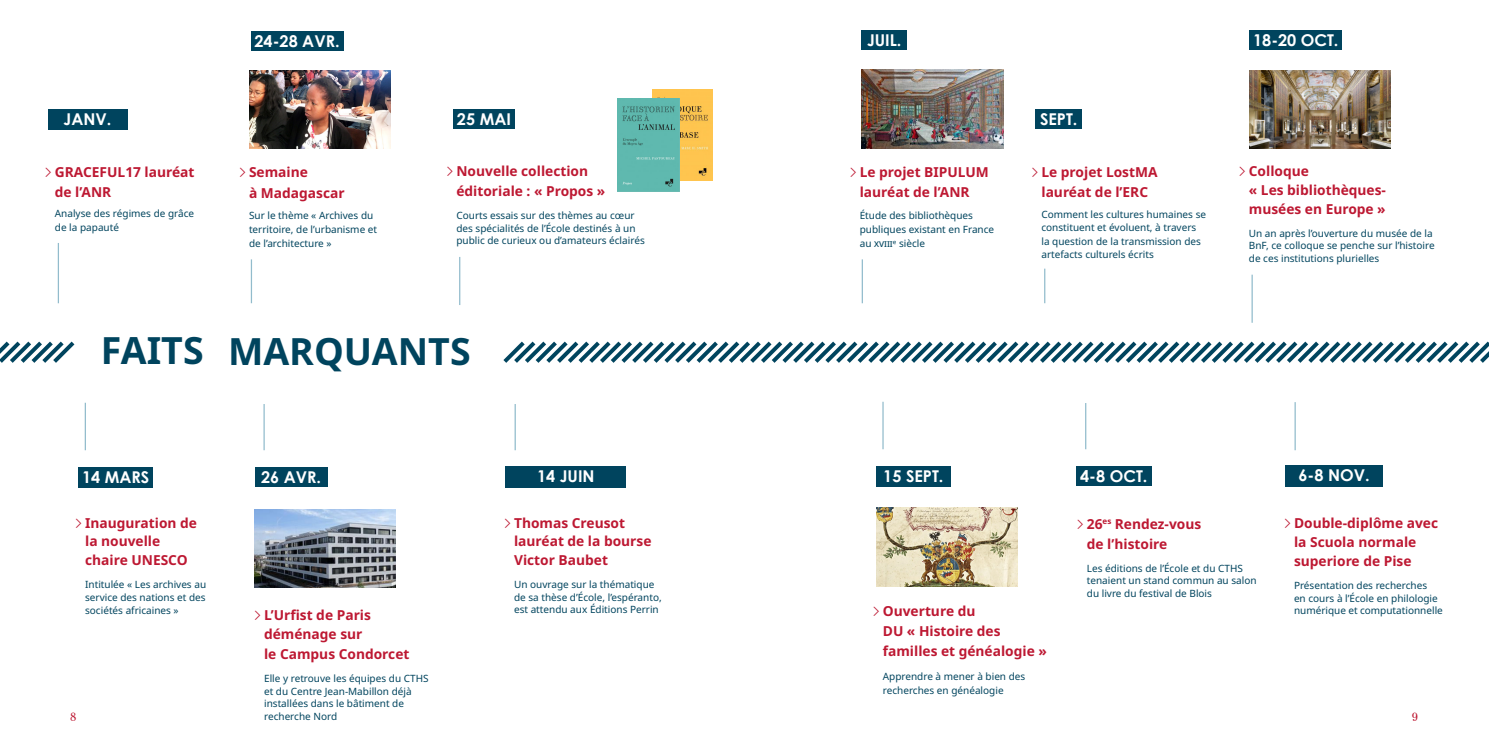
<style>
.page{position:relative;width:1489px;height:745px;background:#fff}
.page>*{position:absolute;margin:0;border:0;box-sizing:border-box;transform-origin:0 0}
.Paragraphe_de_liste{font:700 37.5px "Noto Sans";color:#00445e}
.Frise_Mois{font:700 16.25px "Century Gothic";color:#fff}
.t1{font:700 13.75px/18.8px "Noto Sans";color:#bd1832}
.t2{font:12.5px "Carta Nova Texte";color:#bd1832}
.Frise_TexteCourant{font:10px/12.5px "Noto Sans";color:#00445e}
.s1{font-family:"Carta Nova Texte";font-weight:400;font-size:16.25px}
</style>
<div class="page">
<img style="left:652px;top:90px;width:60px;height:90px">
<div style="left:251px;top:31px;width:92px;height:19px;background:#00445e"></div>
<div style="left:254px;top:467px;width:73px;height:19px;background:#00445e"></div>
<div style="left:78px;top:467px;width:75px;height:20px;background:#00445e"></div>
<div style="left:505px;top:465px;width:121px;height:22px;background:#00445e"></div>
<div style="left:48px;top:109px;width:79px;height:20px;background:#00445e"></div>
<div style="left:453px;top:109px;width:61px;height:20px;background:#00445e"></div>
<svg style="left:503px;top:341px;width:985px;height:22px"></svg>
<hr style="left:58px;top:243px;width:1px;height:60px;background:#92bccc">
<hr style="left:251px;top:259px;width:1px;height:44px;background:#92bccc">
<hr style="left:459px;top:257px;width:1px;height:48px;background:#92bccc">
<hr style="left:85px;top:402px;width:1px;height:48px;background:#92bccc">
<hr style="left:263px;top:404px;width:2px;height:46px;background:#92bccc">
<hr style="left:514px;top:404px;width:2px;height:46px;background:#92bccc">
<svg style="left:0;top:341px;width:75px;height:22px"></svg>
<div style="left:1035px;top:109px;width:46px;height:20px;background:#00445e"></div>
<div style="left:861px;top:30px;width:45px;height:20px;background:#00445e"></div>
<div style="left:1249px;top:30px;width:92px;height:20px;background:#00445e"></div>
<hr style="left:861px;top:259px;width:1px;height:44px;background:#92bccc">
<hr style="left:1044px;top:268px;width:1px;height:35px;background:#92bccc">
<hr style="left:1251px;top:274px;width:1px;height:48px;background:#92bccc">
<div style="left:1076px;top:466px;width:75px;height:19px;background:#00445e"></div>
<div style="left:876px;top:466px;width:74px;height:20px;background:#00445e"></div>
<div style="left:1285px;top:464px;width:97px;height:22px;background:#00445e"></div>
<hr style="left:882px;top:401px;width:1px;height:48px;background:#92bccc">
<hr style="left:1085px;top:403px;width:1px;height:46px;background:#92bccc">
<hr style="left:1294px;top:402px;width:1px;height:48px;background:#92bccc">
<img style="left:617px;top:98px;width:62px;height:93px">
<img style="left:254px;top:509px;width:141px;height:78px">
<img style="left:876px;top:507px;width:141px;height:79px">
<img style="left:1249px;top:70px;width:141px;height:79px">
<img style="left:861px;top:69px;width:142px;height:79px">
<img style="left:249px;top:70px;width:142px;height:79px">
<p class="Frise_Mois" style="left:254px;top:29px;width:87px">24-28 AVR.</p>
<p class="Frise_Mois" style="left:867px;top:27px;width:36px">JUIL.</p>
<p class="Frise_Mois" style="left:1252px;top:27px;width:87px">18-20 OCT.</p>
<p class="Frise_Mois" style="left:64px;top:107px;width:49px">JANV.</p>
<p class="Frise_Mois" style="left:457px;top:107px;width:55px">25 MAI</p>
<p class="Frise_Mois" style="left:1040px;top:107px;width:39px">SEPT.</p>
<p class="t1" style="left:55px;top:162px;width:141px;line-height:19.6px;text-indent:-11px"><span class="s1">&gt;</span> GRACEFUL17 lauréat de l’ANR</p>
<p class="Frise_TexteCourant" style="left:55px;top:207px;width:141px;line-height:13.4px">Analyse des régimes de grâce de la papauté</p>
<p class="t1" style="left:249px;top:162px;width:97px;line-height:20.5px;text-indent:-11px"><span class="s1">&gt;</span> Semaine<br>à Madagascar</p>
<p class="Frise_TexteCourant" style="left:249px;top:208px;width:130px;line-height:14.2px">Sur le thème « Archives du territoire, de l’urbanisme et de l’architecture »</p>
<p class="t1" style="left:456px;top:161px;width:150px;line-height:20px;text-indent:-11px"><span class="s1">&gt;</span> Nouvelle collection éditoriale : « Propos »</p>
<p class="Frise_TexteCourant" style="left:456px;top:210px;width:190px">Courts essais sur des thèmes au cœur des spécialités de l’École destinés à un public de curieux ou d’amateurs éclairés</p>
<p class="t1" style="left:859px;top:162px;width:131px;line-height:20.4px;text-indent:-11px"><span class="s1">&gt;</span> Le projet BIPULUM lauréat de l’ANR</p>
<p class="Frise_TexteCourant" style="left:859px;top:208px;width:136px;line-height:14.1px">Étude des bibliothèques publiques existant en France au xviiiᵉ siècle</p>
<p class="t1" style="left:1030px;top:162px;width:128px;line-height:19.9px;text-align:center"><span class="s1">&gt;</span> Le projet LostMA lauréat de l’ERC</p>
<p class="Frise_TexteCourant" style="left:1041px;top:207px;width:166px;line-height:13.6px">Comment les cultures humaines se constituent et évoluent, à travers la question de la transmission des artefacts culturels écrits</p>
<p class="t1" style="left:1248px;top:162px;width:139px;text-indent:-11px"><span class="s1">&gt;</span> Colloque<br>« Les bibliothèques&shy;musées en Europe »</p>
<p class="Frise_TexteCourant" style="left:1248px;top:227px;width:187px">Un an après l’ouverture du musée de la<br>BnF, ce colloque se penche sur l’histoire de ces institutions plurielles</p>
<p class="Paragraphe_de_liste" style="left:101px;top:324px;width:104px">FAITS</p>
<p class="Paragraphe_de_liste" style="left:228px;top:325px;width:244px">MARQUANTS</p>
<p class="Frise_Mois" style="left:1298px;top:462px;width:73px">6-8 NOV.</p>
<p class="Frise_Mois" style="left:537px;top:463px;width:59px">14 JUIN</p>
<p class="Frise_Mois" style="left:883px;top:463px;width:62px">15 SEPT.</p>
<p class="Frise_Mois" style="left:1080px;top:463px;width:69px">4-8 OCT.</p>
<p class="Frise_Mois" style="left:82px;top:464px;width:69px">14 MARS</p>
<p class="Frise_Mois" style="left:261px;top:464px;width:62px">26 AVR.</p>
<p class="t1" style="left:85px;top:513px;width:113px;text-indent:-11px"><span class="s1">&gt;</span> Inauguration de la nouvelle chaire UNESCO</p>
<p class="Frise_TexteCourant" style="left:85px;top:578px;width:122px;text-align:justify">Intitulée « Les archives au service des nations et des sociétés africaines »</p>
<p class="t1" style="left:514px;top:513px;width:139px;text-indent:-11px"><span class="s1">&gt;</span> Thomas Creusot lauréat de la bourse<br>Victor Baubet</p>
<p class="Frise_TexteCourant" style="left:514px;top:578px;width:149px">Un ouvrage sur la thématique de sa thèse d’École, l’espéranto, est attendu aux Éditions Perrin</p>
<p class="t1" style="left:1293px;top:514px;width:146px;text-indent:-11px"><span class="s1">&gt;</span> Double-diplôme avec la Scuola normale superiore de Pise</p>
<p class="Frise_TexteCourant" style="left:1293px;top:579px;width:150px">Présentation des recherches<br>en cours à l’École en philologie numérique et computationnelle</p>
<p class="t1" style="left:1086px;top:513px;width:116px;line-height:20px;text-indent:-11px"><span class="s1">&gt;</span> 26<sup>es</sup> Rendez-vous de l’histoire</p>
<p class="Frise_TexteCourant" style="left:1086px;top:562px;width:171px">Les éditions de l’École et du CTHS tenaient un stand commun au salon du livre du festival de Blois</p>
<p class="t1" style="left:882px;top:601px;width:165px;line-height:20px;text-indent:-11px"><span class="s1">&gt;</span> Ouverture du<br>DU « Histoire des familles et généalogie »</p>
<p class="Frise_TexteCourant" style="left:882px;top:669px;width:144px;line-height:13.8px">Apprendre à mener à bien des recherches en généalogie</p>
<p class="t1" style="left:253px;top:605px;width:119px;text-align:center"><span class="s1">&gt;</span> L’Urfist de Paris déménage sur</p>
<p class="t1" style="left:264px;top:644px;width:147px">le Campus Condorcet</p>
<p class="Frise_TexteCourant" style="left:264px;top:672px;width:166px">Elle y retrouve les équipes du CTHS et du Centre Jean-Mabillon déjà installées dans le bâtiment de recherche Nord</p>
<p class="t2" style="left:70px;top:709px;width:8px">8</p>
<p class="t2" style="left:1411px;top:709px;width:8px">9</p>
</div>
